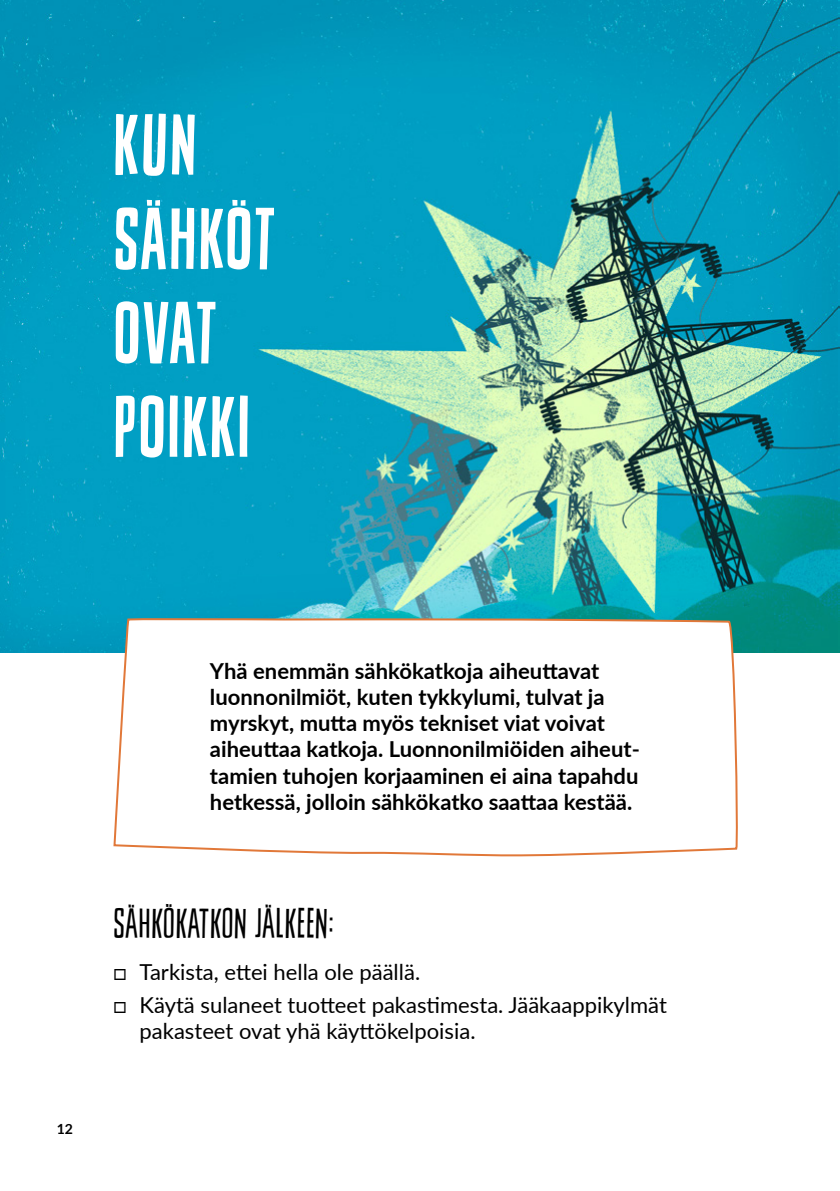
<style>
.page{position:relative;width:840px;height:1191px;background:#fff}
.page>*{position:absolute;margin:0;border:0;box-sizing:border-box;transform-origin:0 0}
.nosto_nega{font:80px/94px "Sheldon";letter-spacing:.03em;color:#fff}
.otsikko_4{font:40px "Sheldon Feather";letter-spacing:.02em;color:#000}
.t1{font:700 22px/26px "Lato";color:#000}
.t2{font:22px/26px "Lato";color:#000}
.t3{font:700 14px "Lato";color:#000}
</style>
<div class="page">
<img style="left:0;top:0;width:839px;height:652px">
<svg style="left:112px;top:617px;width:626px;height:239px"></svg>
<p class="nosto_nega" style="left:113px;top:98px;width:163px">KUN<br>SÄHKÖT<br>OVAT<br>POIKKI</p>
<p class="t3" style="left:57px;top:1118px;width:18px">12</p>
<p class="t1" style="left:210px;top:657px;width:431px">Yhä enemmän sähkökatkoja aiheuttavat luonnonilmiöt, kuten tykkylumi, tulvat ja myrskyt, mutta myös tekniset viat voivat aiheuttaa katkoja. Luonnonilmiöiden aiheut&shy;tamien tuhojen korjaaminen ei aina tapahdu hetkessä, jolloin sähkökatko saattaa kestää.</p>
<p class="otsikko_4" style="left:113px;top:901px;width:221px">SÄHKÖKATKON JÄLKEEN:</p>
<p class="t2" style="left:113px;top:958px;width:308px">□ Tarkista, ettei hella ole päällä.</p>
<p class="t2" style="left:139px;top:990px;width:528px;text-indent:-26px">□ Käytä sulaneet tuotteet pakastimesta. Jääkaappikylmät pakasteet ovat yhä käyttökelpoisia.</p>
</div>
